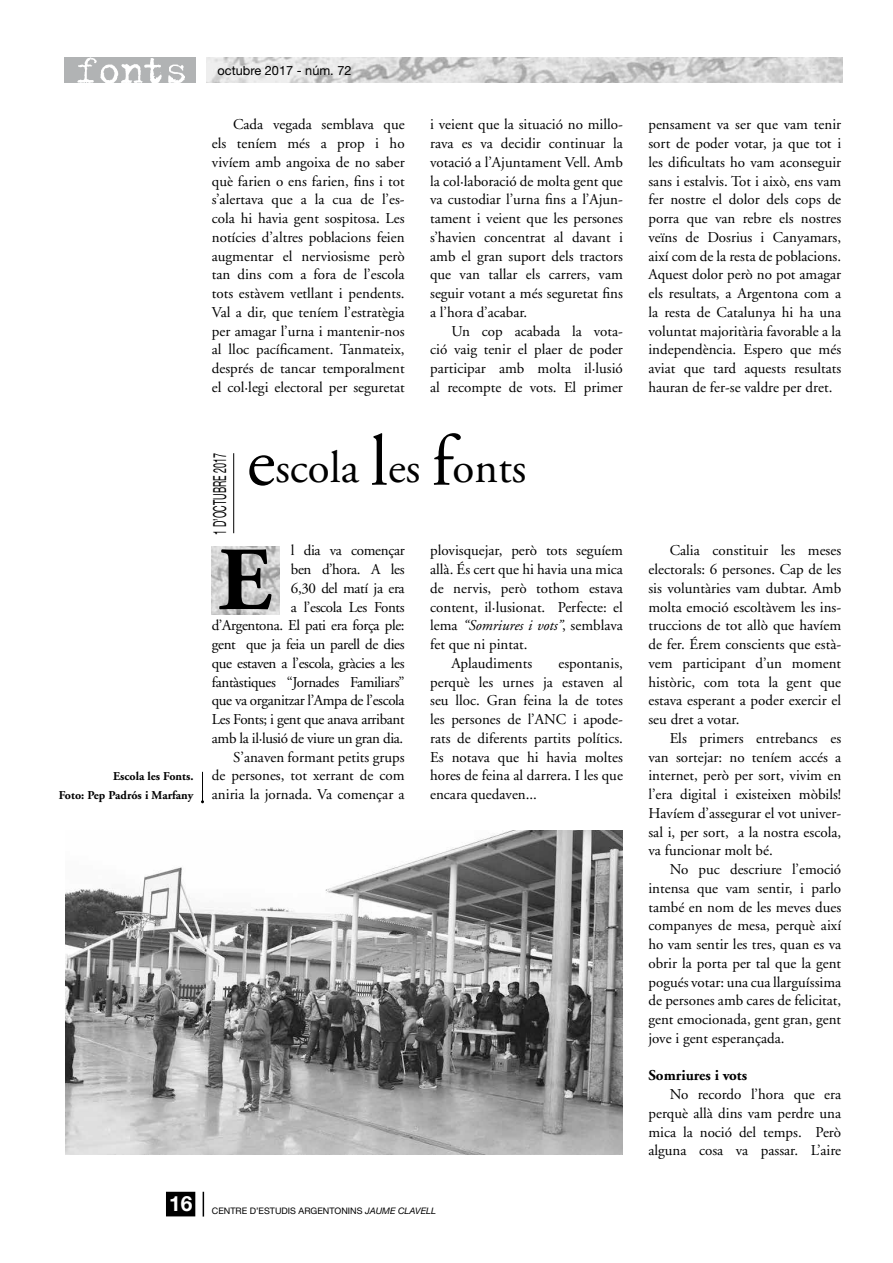
<style>
.page{position:relative;width:893px;height:1263px;background:#fff}
.page>*{position:absolute;margin:0;border:0;box-sizing:border-box;transform-origin:0 0}
.t1{font:700 90px "Adobe Garamond";color:#000}
.t2{font:45px "Adobe Garamond";color:#000}
.t3{font:700 21px "Helvetica Neue";color:#fff}
.t4{font:18px "Helvetica Neue";color:#000;scale:.5 1}
.t5{font:15px/18.8px "Adobe Garamond";color:#000;text-align:justify}
.t6{font:15px/18.8px "Adobe Garamond";letter-spacing:-.025em;color:#000;text-align:right}
.t7{font:italic 15px "Adobe Garamond";color:#000}
.t8{font:700 15px "Adobe Garamond";color:#000}
.t9{font:12.75px "Helvetica Neue";color:#000}
.t10{font:700 12px/18.8px "Adobe Garamond";color:#000;text-align:right}
.t11{font:9px "Helvetica Neue";color:#000}
.s1{font-size:72px}
.s2{font-style:normal}
.s3{font-style:italic}
</style>
<div class="page">
<div style="left:167px;top:1192px;width:28px;height:24px;background:#000"></div>
<svg style="left:203px;top:1192px;width:1px;height:24px"></svg>
<div style="left:64px;top:57px;width:132px;height:25px;background:#b1b3b4"></div>
<img style="left:78px;top:57px;width:106px;height:25px">
<img style="left:206px;top:57px;width:636px;height:25px">
<img style="left:212px;top:546px;width:68px;height:68px">
<hr style="left:233px;top:453px;width:1px;height:80px;background:#000">
<img style="left:65px;top:830px;width:557px;height:324px">
<hr style="left:202px;top:772px;width:1px;height:30px;background:#000">
<p class="t9" style="left:218px;top:63px;width:135px">octubre 2017 - núm. 72</p>
<p class="t5" style="left:212px;top:116px;width:194px;text-indent:21px">Cada vegada semblava que els teníem més a prop i ho vivíem amb angoixa de no saber què farien o ens farien, fins i tot s’alertava que a la cua de l’es&shy;cola hi havia gent sospitosa. Les notícies d’altres poblacions feien augmentar el nerviosisme però tan dins com a fora de l’escola tots estàvem vetllant i pendents.<br>Val a dir, que teníem l’estratègia per amagar l’urna i mantenir-nos al lloc pacíficament. Tanmateix, després de tancar temporalment el col·legi electoral per seguretat</p>
<p class="t5" style="left:430px;top:116px;width:194px">i veient que la situació no millo&shy;rava es va decidir continuar la votació a l’Ajuntament Vell. Amb la col·laboració de molta gent que va custodiar l’urna fins a l’Ajun&shy;tament i veient que les persones s’havien concentrat al davant i amb el gran suport dels tractors que van tallar els carrers, vam seguir votant a més seguretat fins a l’hora d’acabar.</p>
<p class="t5" style="left:430px;top:322px;width:194px;text-indent:21px">Un cop acabada la vota&shy;ció vaig tenir el plaer de poder participar amb molta il·lusió al recompte de vots. El primer</p>
<p class="t10" style="left:59px;top:767px;width:136px">Escola les Fonts.<br>Foto: Pep Padrós i Marfany</p>
<p class="t4" style="left:209px;top:535px;width:165px;rotate:-90deg">1 D’OCTUBRE 2017</p>
<h2 class="t2" style="left:247px;top:443px;width:281px"><span class="s1">e</span>scola <span class="s1">l</span>es <span class="s1">f</span>onts</h2>
<p class="t6" style="left:212px;top:541px;width:194px">l dia va començar<br>ben d’hora. A les<br>6,30 del matí ja era<br>a l’escola Les Fonts<br>d’Argentona. El pati era força ple: gent que ja feia un parell de dies que estaven a l’escola, gràcies a les fantàstiques “Jornades Familiars” que va organitzar l’Ampa de l’escola<br>Les Fonts; i gent que anava arribant amb la il·lusió de viure un gran dia.<br>S’anaven formant petits grups<br>de persones, tot xerrant de com aniria la jornada. Va començar a</p>
<p class="t5" style="left:430px;top:541px;width:194px">plovisquejar, però tots seguíem</p>
<h1 class="t1" style="left:218px;top:531px;width:55px">E</h1>
<p class="t5" style="left:430px;top:560px;width:194px">allà. És cert que hi havia una mica</p>
<p class="t5" style="left:430px;top:579px;width:194px">de nervis, però tothom estava</p>
<p class="t5" style="left:430px;top:598px;width:194px">content, il·lusionat. Perfecte: el</p>
<p class="t7" style="left:430px;top:617px;width:194px"><span class="s2">lema</span> “Somriures i vots”<span class="s2">, semblava</span></p>
<p class="t5" style="left:430px;top:635px;width:99px">fet que ni pintat.</p>
<p class="t5" style="left:451px;top:654px;width:82px">Aplaudiments</p>
<p class="t5" style="left:430px;top:654px;width:194px;text-indent:128px">espontanis, perquè les urnes ja estaven al seu lloc. Gran feina la de totes les persones de l’ANC i apode&shy;rats de diferents partits polítics.<br>Es notava que hi havia moltes hores de feina al darrera. I les que encara quedaven...</p>
<h3 class="t3" style="left:169px;top:1191px;width:25px">16</h3>
<p class="t11" style="left:212px;top:1205px;width:226px">CENTRE D’ESTUDIS ARGENTONINS <span class="s3">JAUME CLAVELL</span></p>
<p class="t5" style="left:648px;top:116px;width:194px">pensament va ser que vam tenir sort de poder votar, ja que tot i les dificultats ho vam aconseguir sans i estalvis. Tot i això, ens vam fer nostre el dolor dels cops de porra que van rebre els nostres veïns de Dosrius i Canyamars, així com de la resta de poblacions.<br>Aquest dolor però no pot amagar els resultats, a Argentona com a la resta de Catalunya hi ha una voluntat majoritària favorable a la independència. Espero que més aviat que tard aquests resultats hauran de fer-se valdre per dret.</p>
<p class="t5" style="left:648px;top:541px;width:194px;text-indent:21px">Calia constituir les meses electorals: 6 persones. Cap de les sis voluntàries vam dubtar. Amb molta emoció escoltàvem les ins&shy;truccions de tot allò que havíem de fer. Érem conscients que està&shy;vem participant d’un moment històric, com tota la gent que estava esperant a poder exercir el seu dret a votar.</p>
<p class="t5" style="left:648px;top:729px;width:194px;text-indent:21px">Els primers entrebancs es van sortejar: no teníem accés a internet, però per sort, vivim en l’era digital i existeixen mòbils!<br>Havíem d’assegurar el vot univer&shy;sal i, per sort, a la nostra escola, va funcionar molt bé.</p>
<p class="t5" style="left:648px;top:860px;width:194px;text-indent:21px">No puc descriure l’emoció intensa que vam sentir, i parlo també en nom de les meves dues companyes de mesa, perquè així ho vam sentir les tres, quan es va obrir la porta per tal que la gent pogués votar: una cua llarguíssima de persones amb cares de felicitat, gent emocionada, gent gran, gent jove i gent esperançada.</p>
<p class="t8" style="left:648px;top:1067px;width:100px">Somriures i vots</p>
<p class="t5" style="left:648px;top:1085px;width:194px;text-indent:21px">No recordo l’hora que era perquè allà dins vam perdre una mica la noció del temps. Però alguna cosa va passar. L’aire</p>
</div>
